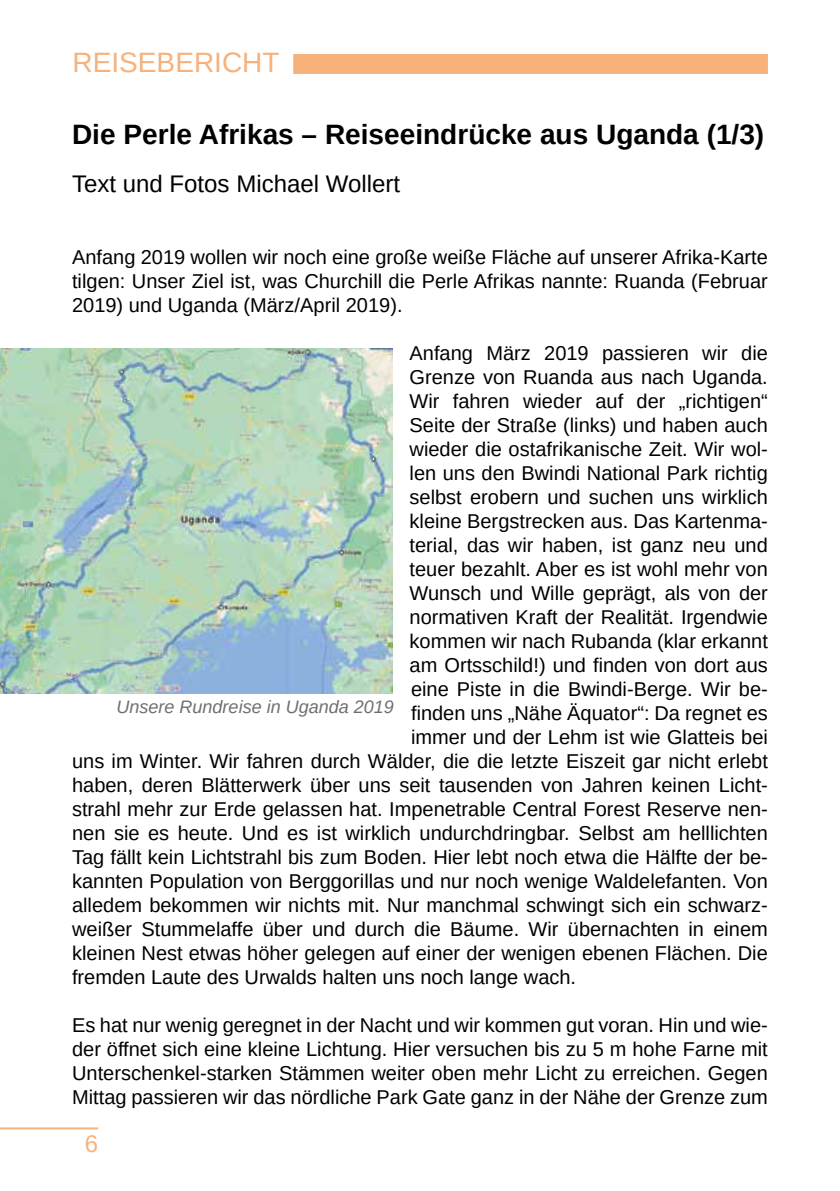
<style>
.page{position:relative;width:840px;height:1191px;background:#fff}
.page>*{position:absolute;margin:0;border:0;box-sizing:border-box;transform-origin:0 0}
.t1{font:700 28px "Liberation Sans";color:#000}
.t2{font:28px "Liberation Sans";color:#f7b17b}
.t3{font:24px "Liberation Sans";color:#000}
.t4{font:24px "Liberation Sans";color:#f7b17b}
.t5{font:20px/24px "Liberation Sans";color:#000;text-align:justify}
.t6{font:italic 18px "Liberation Sans";color:#706f6f}
</style>
<div class="page">
<hr style="left:0;top:1127px;width:98px;height:2px;background:#f7b17b">
<div style="left:293px;top:54px;width:474px;height:20px;background:#f7b17b"></div>
<img style="left:0;top:349px;width:392px;height:344px">
<h1 class="t2" style="left:72px;top:45px;width:208px">REISEBERICHT</h1>
<h1 class="t1" style="left:72px;top:115px;width:693px">Die Perle Afrikas – Reiseeindrücke aus Uganda (1/3)</h1>
<p class="t3" style="left:72px;top:168px;width:329px">Text und Fotos Michael Wollert</p>
<p class="t5" style="left:72px;top:245px;width:697px">Anfang 2019 wollen wir noch eine große weiße Fläche auf unserer Afrika-Karte tilgen: Unser Ziel ist, was Churchill die Perle Afrikas nannte: Ruanda (Februar 2019) und Uganda (März/April 2019).</p>
<p class="t5" style="left:409px;top:341px;width:359px">Anfang März 2019 passieren wir die</p>
<p class="t5" style="left:409px;top:365px;width:359px">Grenze von Ruanda aus nach Uganda.</p>
<p class="t5" style="left:409px;top:389px;width:359px">Wir fahren wieder auf der „richtigen“</p>
<p class="t5" style="left:409px;top:413px;width:359px">Seite der Straße (links) und haben auch</p>
<p class="t5" style="left:409px;top:437px;width:359px">wieder die ostafrikanische Zeit. Wir wol-</p>
<p class="t5" style="left:409px;top:461px;width:359px">len uns den Bwindi National Park richtig</p>
<p class="t5" style="left:409px;top:485px;width:359px">selbst erobern und suchen uns wirklich</p>
<p class="t5" style="left:409px;top:509px;width:359px">kleine Bergstrecken aus. Das Kartenma-</p>
<p class="t5" style="left:409px;top:533px;width:359px">terial, das wir haben, ist ganz neu und</p>
<p class="t5" style="left:409px;top:557px;width:359px">teuer bezahlt. Aber es ist wohl mehr von</p>
<p class="t5" style="left:409px;top:581px;width:359px">Wunsch und Wille geprägt, als von der</p>
<p class="t5" style="left:409px;top:605px;width:359px">normativen Kraft der Realität. Irgendwie</p>
<p class="t5" style="left:409px;top:629px;width:359px">kommen wir nach Rubanda (klar erkannt</p>
<p class="t5" style="left:409px;top:653px;width:359px">am Ortsschild!) und finden von dort aus</p>
<p class="t5" style="left:411px;top:677px;width:358px">eine Piste in die Bwindi-Berge. Wir be-</p>
<p class="t5" style="left:411px;top:701px;width:358px">finden uns „Nähe Äquator“: Da regnet es</p>
<p class="t5" style="left:411px;top:725px;width:358px">immer und der Lehm ist wie Glatteis bei</p>
<p class="t5" style="left:72px;top:749px;width:697px">uns im Winter. Wir fahren durch Wälder, die die letzte Eiszeit gar nicht erlebt</p>
<p class="t5" style="left:72px;top:773px;width:697px">haben, deren Blätterwerk über uns seit tausenden von Jahren keinen Licht-</p>
<p class="t5" style="left:72px;top:797px;width:697px">strahl mehr zur Erde gelassen hat. Impenetrable Central Forest Reserve nen-</p>
<p class="t5" style="left:72px;top:821px;width:697px">nen sie es heute. Und es ist wirklich undurchdringbar. Selbst am helllichten</p>
<p class="t5" style="left:72px;top:845px;width:697px">Tag fällt kein Lichtstrahl bis zum Boden. Hier lebt noch etwa die Hälfte der be-</p>
<p class="t5" style="left:72px;top:869px;width:697px">kannten Population von Berggorillas und nur noch wenige Waldelefanten. Von</p>
<p class="t5" style="left:72px;top:893px;width:697px">alledem bekommen wir nichts mit. Nur manchmal schwingt sich ein schwarz-</p>
<p class="t5" style="left:72px;top:917px;width:697px">weißer Stummelaffe über und durch die Bäume. Wir übernachten in einem</p>
<p class="t5" style="left:72px;top:941px;width:697px">kleinen Nest etwas höher gelegen auf einer der wenigen ebenen Flächen. Die</p>
<p class="t5" style="left:72px;top:965px;width:505px">fremden Laute des Urwalds halten uns noch lange wach.</p>
<p class="t5" style="left:72px;top:1013px;width:697px">Es hat nur wenig geregnet in der Nacht und wir kommen gut voran. Hin und wie&shy;der öffnet sich eine kleine Lichtung. Hier versuchen bis zu 5 m hohe Farne mit Unterschenkel-starken Stämmen weiter oben mehr Licht zu erreichen. Gegen Mittag passieren wir das nördliche Park Gate ganz in der Nähe der Grenze zum</p>
<p class="t6" style="left:116px;top:695px;width:279px">Unsere Rundreise in Uganda 2019</p>
<p class="t4" style="left:85px;top:1128px;width:15px">6</p>
</div>
